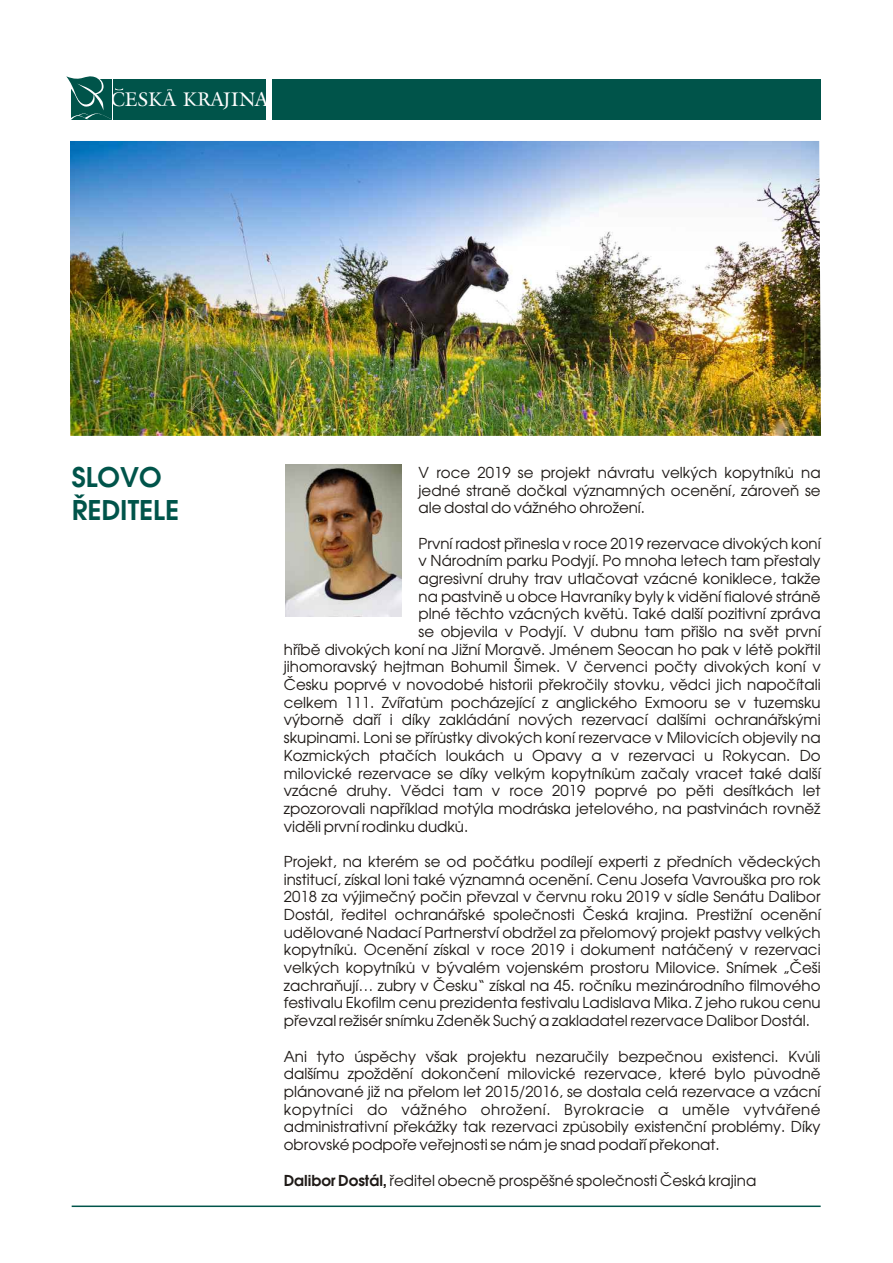
<style>
.page{position:relative;width:893px;height:1263px;background:#fff}
.page>*{position:absolute;margin:0;border:0;box-sizing:border-box;transform-origin:0 0}
.t1{font:700 27px/33.6px "Avalon";color:#00544a}
.t2{font:19.5px "Galliard ITCCE";letter-spacing:-.02em;color:#fff}
.t3{font:15px/17.7px "Avalon";color:#1f1a17;text-align:justify}
.s1{font-weight:700}
</style>
<div class="page">
<div style="left:272px;top:79px;width:548px;height:40px;background:#00544a"></div>
<div style="left:113px;top:79px;width:152px;height:40px;background:#00544a"></div>
<svg style="left:66px;top:76px;width:57px;height:44px"></svg>
<img style="left:285px;top:465px;width:117px;height:151px">
<hr style="left:72px;top:1205px;width:749px;height:2px;background:#00544a">
<img style="left:70px;top:141px;width:751px;height:295px">
<h2 class="t2" style="left:111px;top:91px;width:159px">CESKA KRAJINA</h2>
<h1 class="t1" style="left:72px;top:462px;width:109px">SLOVO<br>ŘEDITELE</h1>
<p class="t3" style="left:419px;top:465px;width:404px">V roce 2019 se projekt návratu velkých kopytníků na jedné straně dočkal významných ocenění, zároveň se ale dostal do vážného ohrožení.</p>
<p class="t3" style="left:419px;top:535px;width:404px">První radost přinesla v roce 2019 rezervace divokých koní</p>
<p class="t3" style="left:419px;top:553px;width:404px">v Národním parku Podyjí. Po mnoha letech tam přestaly</p>
<p class="t3" style="left:419px;top:571px;width:404px">agresivní druhy trav utlačovat vzácné koniklece, takže</p>
<p class="t3" style="left:419px;top:588px;width:404px">na pastvině u obce Havraníky byly k vidění fialové stráně</p>
<p class="t3" style="left:419px;top:606px;width:404px">plné těchto vzácných květů. Také další pozitivní zpráva</p>
<p class="t3" style="left:419px;top:624px;width:404px">se objevila v Podyjí. V dubnu tam přišlo na svět první</p>
<p class="t3" style="left:284px;top:641px;width:538px">hříbě divokých koní na Jižní Moravě. Jménem Seocan ho pak v létě pokřtil</p>
<p class="t3" style="left:284px;top:659px;width:538px">jihomoravský hejtman Bohumil Šimek. V červenci počty divokých koní v</p>
<p class="t3" style="left:284px;top:677px;width:538px">Česku poprvé v novodobé historii překročily stovku, vědci jich napočítali</p>
<p class="t3" style="left:284px;top:694px;width:538px">celkem 111. Zvířatům pocházející z anglického Exmooru se v tuzemsku</p>
<p class="t3" style="left:284px;top:712px;width:538px">výborně daří i díky zakládání nových rezervací dalšími ochranářskými</p>
<p class="t3" style="left:284px;top:730px;width:538px">skupinami. Loni se přírůstky divokých koní rezervace v Milovicích objevily na</p>
<p class="t3" style="left:284px;top:748px;width:538px">Kozmických ptačích loukách u Opavy a v rezervaci u Rokycan. Do</p>
<p class="t3" style="left:284px;top:765px;width:538px">milovické rezervace se díky velkým kopytníkům začaly vracet také další</p>
<p class="t3" style="left:284px;top:783px;width:538px">vzácné druhy. Vědci tam v roce 2019 poprvé po pěti desítkách let</p>
<p class="t3" style="left:284px;top:801px;width:538px">zpozorovali například motýla modráska jetelového, na pastvinách rovněž</p>
<p class="t3" style="left:284px;top:818px;width:186px">viděli první rodinku dudků.</p>
<p class="t3" style="left:284px;top:854px;width:538px">Projekt, na kterém se od počátku podílejí experti z předních vědeckých institucí, získal loni také významná ocenění. Cenu Josefa Vavrouška pro rok 2018 za výjimečný počin převzal v červnu roku 2019 v sídle Senátu Dalibor Dostál, ředitel ochranářské společnosti Česká krajina. Prestižní ocenění udělované Nadací Partnerství obdržel za přelomový projekt pastvy velkých kopytníků. Ocenění získal v roce 2019 i dokument natáčený v rezervaci velkých kopytníků v bývalém vojenském prostoru Milovice. Snímek „Češi zachraňují… zubry v Česku“ získal na 45. ročníku mezinárodního filmového festivalu Ekofilm cenu prezidenta festivalu Ladislava Mika. Z jeho rukou cenu převzal režisér snímku Zdeněk Suchý a zakladatel rezervace Dalibor Dostál.</p>
<p class="t3" style="left:284px;top:1048px;width:538px">Ani tyto úspěchy však projektu nezaručily bezpečnou existenci. Kvůli dalšímu zpoždění dokončení milovické rezervace, které bylo původně plánované již na přelom let 2015/2016, se dostala celá rezervace a vzácní kopytníci do vážného ohrožení. Byrokracie a uměle vytvářené administrativní překážky tak rezervaci způsobily existenční problémy. Díky obrovské podpoře veřejnosti se nám je snad podaří překonat.</p>
<p class="t3" style="left:284px;top:1173px;width:474px"><span class="s1">Dalibor Dostál,</span> ředitel obecně prospěšné společnosti Česká krajina</p>
</div>
